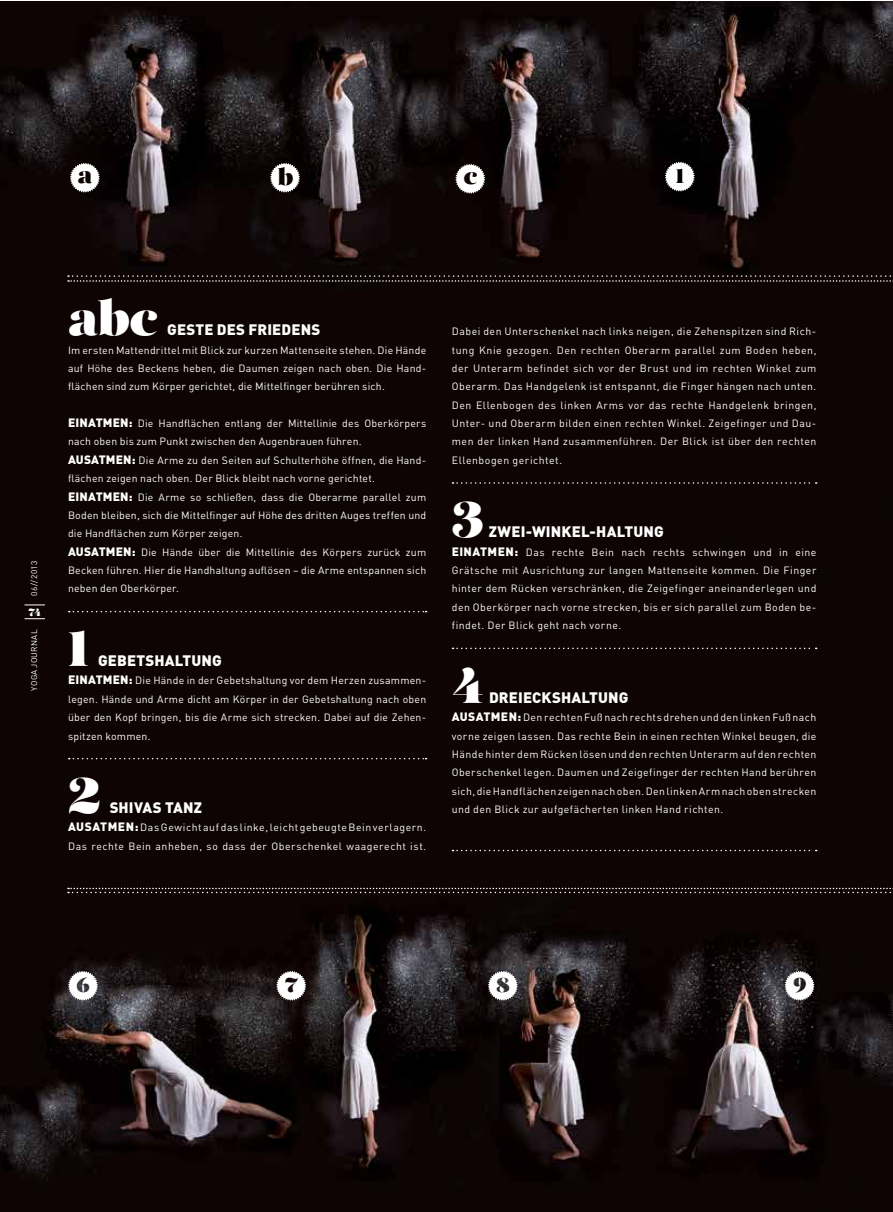
<style>
.page{position:relative;width:893px;height:1212px;background:#fff}
.page>*{position:absolute;margin:0;border:0;box-sizing:border-box;transform-origin:0 0}
.t1{font:49.5px "Salome";color:#fff}
.t2{font:24px "Salome";color:#000}
.t3{font:19.95px "Salome";color:#000}
.t4{font:900 15px "DIN";letter-spacing:.01em;color:#fff}
.t5{font:10.5px/18.5px "DIN";letter-spacing:.025em;color:#fff;text-align:justify}
.t6{font:10.5px/18.3px "DIN";letter-spacing:.05em;color:#fff}
.t7{font:10.5px "Salome";color:#fff}
.t8{font:8.25px "DIN";letter-spacing:.03em;color:#fff}
.s1{font-weight:900;font-size:12px}
</style>
<div class="page">
<img style="left:0;top:1px;width:892px;height:1211px">
<svg style="left:69px;top:611px;width:358px;height:1px"></svg>
<svg style="left:69px;top:758px;width:358px;height:1px"></svg>
<svg style="left:453px;top:482px;width:364px;height:2px"></svg>
<svg style="left:453px;top:648px;width:364px;height:1px"></svg>
<svg style="left:453px;top:850px;width:364px;height:1px"></svg>
<svg style="left:68px;top:888px;width:825px;height:5px;background:#352c2c"></svg>
<svg style="left:68px;top:275px;width:825px;height:7px;background:#2c2423"></svg>
<svg style="left:68px;top:971px;width:30px;height:30px"></svg>
<svg style="left:784px;top:971px;width:31px;height:30px"></svg>
<svg style="left:276px;top:971px;width:30px;height:30px"></svg>
<svg style="left:488px;top:971px;width:30px;height:30px"></svg>
<svg style="left:70px;top:163px;width:30px;height:30px"></svg>
<svg style="left:665px;top:162px;width:30px;height:30px"></svg>
<svg style="left:270px;top:163px;width:30px;height:30px"></svg>
<svg style="left:455px;top:164px;width:30px;height:30px"></svg>
<svg style="left:25px;top:605px;width:20px;height:1px"></svg>
<svg style="left:25px;top:618px;width:20px;height:1px"></svg>
<h2 class="t2" style="left:78px;top:159px;width:16px">a</h2>
<h2 class="t2" style="left:277px;top:161px;width:17px">b</h2>
<h2 class="t2" style="left:464px;top:160px;width:15px">c</h2>
<h3 class="t3" style="left:676px;top:163px;width:10px">1</h3>
<p class="t8" style="left:29px;top:596px;width:36px;rotate:-90deg">06//2013</p>
<p class="t7" style="left:29px;top:605px;width:14px">74</p>
<p class="t8" style="left:29px;top:690px;width:62px;rotate:-90deg">YOGA JOURNAL</p>
<h1 class="t1" style="left:68px;top:285px;width:92px">abc</h1>
<h3 class="t4" style="left:167px;top:320px;width:155px">GESTE DES FRIEDENS</h3>
<p class="t5" style="left:68px;top:340px;width:360px">Im ersten Mattendrittel mit Blick zur kurzen Mattenseite stehen. Die Hände auf Höhe des Beckens heben, die Daumen zeigen nach oben. Die Hand&shy;flächen sind zum Körper gerichtet, die Mittelfinger berühren sich.</p>
<p class="t5" style="left:68px;top:414px;width:360px;text-align:left"><span class="s1">EINATMEN:</span> Die Handflächen entlang der Mittellinie des Oberkörpers nach oben bis zum Punkt zwischen den Augenbrauen führen.<br><span class="s1">AUSATMEN:</span> Die Arme zu den Seiten auf Schulterhöhe öffnen, die Hand&shy;flächen zeigen nach oben. Der Blick bleibt nach vorne gerichtet.<br><span class="s1">EINATMEN:</span> Die Arme so schließen, dass die Oberarme parallel zum Boden bleiben, sich die Mittelfinger auf Höhe des dritten Auges treffen und die Handflächen zum Körper zeigen.<br><span class="s1">AUSATMEN:</span> Die Hände über die Mittellinie des Körpers zurück zum Becken führen. Hier die Handhaltung auflösen – die Arme entspannen sich neben den Oberkörper.</p>
<h1 class="t1" style="left:68px;top:616px;width:22px">1</h1>
<h3 class="t4" style="left:98px;top:650px;width:125px">GEBETSHALTUNG</h3>
<p class="t5" style="left:68px;top:671px;width:360px"><span class="s1">EINATMEN:</span> Die Hände in der Gebetshaltung vor dem Herzen zusammen&shy;legen. Hände und Arme dicht am Körper in der Gebetshaltung nach oben über den Kopf bringen, bis die Arme sich strecken. Dabei auf die Zehen&shy;spitzen kommen.</p>
<h1 class="t1" style="left:68px;top:763px;width:34px">2</h1>
<h3 class="t4" style="left:110px;top:797px;width:94px">SHIVAS TANZ</h3>
<p class="t6" style="left:68px;top:818px;width:360px"><span class="s1">AUSATMEN:</span> Das Gewicht auf das linke, leicht gebeugte Bein verlagern.<br>Das rechte Bein anheben, so dass der Oberschenkel waagerecht ist.</p>
<p class="t5" style="left:452px;top:322px;width:366px">Dabei den Unterschenkel nach links neigen, die Zehenspitzen sind Rich&shy;tung Knie gezogen. Den rechten Oberarm parallel zum Boden heben, der Unterarm befindet sich vor der Brust und im rechten Winkel zum Oberarm. Das Handgelenk ist entspannt, die Finger hängen nach unten.<br>Den Ellenbogen des linken Arms vor das rechte Handgelenk bringen, Unter- und Oberarm bilden einen rechten Winkel. Zeigefinger und Dau&shy;men der linken Hand zusammenführen. Der Blick ist über den rechten Ellenbogen gerichtet.</p>
<h1 class="t1" style="left:452px;top:487px;width:33px">3</h1>
<h3 class="t4" style="left:489px;top:522px;width:176px">ZWEI-WINKEL-HALTUNG</h3>
<p class="t5" style="left:452px;top:543px;width:366px"><span class="s1">EINATMEN:</span> Das rechte Bein nach rechts schwingen und in eine Grätsche mit Ausrichtung zur langen Mattenseite kommen. Die Finger hinter dem Rücken verschränken, die Zeigefinger aneinanderlegen und den Oberkörper nach vorne strecken, bis er sich parallel zum Boden be&shy;findet. Der Blick geht nach vorne.</p>
<h1 class="t1" style="left:452px;top:653px;width:34px">4</h1>
<h3 class="t4" style="left:489px;top:687px;width:141px">DREIECKSHALTUNG</h3>
<p class="t5" style="left:452px;top:708px;width:366px"><span class="s1">AUSATMEN:</span> Den rechten Fuß nach rechts drehen und den linken Fuß nach vorne zeigen lassen. Das rechte Bein in einen rechten Winkel beugen, die Hände hinter dem Rücken lösen und den rechten Unterarm auf den rechten Oberschenkel legen. Daumen und Zeigefinger der rechten Hand berühren sich, die Handflächen zeigen nach oben. Den linken Arm nach oben strecken und den Blick zur aufgefächerten linken Hand richten.</p>
<h3 class="t3" style="left:77px;top:972px;width:15px">6</h3>
<h3 class="t3" style="left:285px;top:972px;width:14px">7</h3>
<h3 class="t3" style="left:496px;top:972px;width:15px">8</h3>
<h3 class="t3" style="left:793px;top:972px;width:15px">9</h3>
</div>
